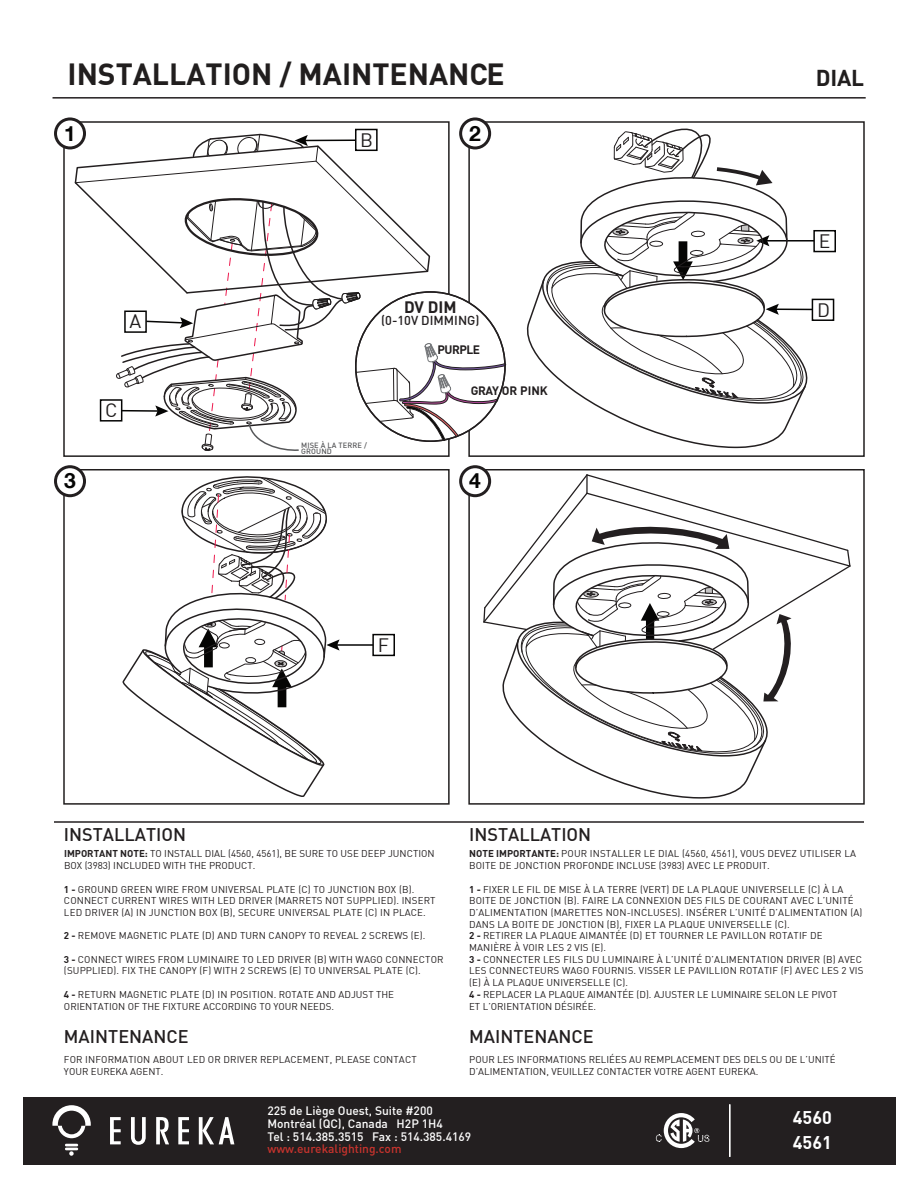
<style>
.page{position:relative;width:918px;height:1188px;background:#fff}
.page>*{position:absolute;margin:0;border:0;box-sizing:border-box;transform-origin:0 0}
.t1{font:700 30px "DIN";color:#211e1e}
.t2{font:700 22.5px "DIN";color:#211e1e}
.t3{font:700 21px "Helvetica 75";color:#050504}
.t4{font:19.05px "DIN";color:#211e1e}
.t5{font:500 18px "DIN";color:#231f20}
.t6{font:700 18px/24.3px "DIN";color:#fff}
.t7{font:700 16.2px "DIN";color:#231f20}
.t8{font:500 12.75px "DIN";color:#231f20}
.t9{font:500 12px/12.8px "DIN";color:#fff}
.t10{font:500 12px "DIN";color:#c7332d}
.t11{font:700 12px "DIN";color:#231f20}
.t12{font:700 12px "DIN";letter-spacing:-.04em;color:#231f20}
.t13{font:9.75px/11.7px "DIN";letter-spacing:.015em;color:#231f20}
.t14{font:500 7.5px/6px "DIN";letter-spacing:.015em;color:#57585a}
.s1{font-weight:700}
</style>
<div class="page">
<div style="left:23px;top:1097px;width:872px;height:67px;background:#231f20"></div>
<svg style="left:110px;top:1117px;width:11px;height:27px"></svg>
<svg style="left:178px;top:1117px;width:11px;height:27px"></svg>
<svg style="left:156px;top:1117px;width:13px;height:27px"></svg>
<svg style="left:131px;top:1117px;width:15px;height:28px"></svg>
<svg style="left:199px;top:1117px;width:35px;height:27px"></svg>
<svg style="left:52px;top:1105px;width:39px;height:33px"></svg>
<svg style="left:65px;top:1144px;width:13px;height:12px"></svg>
<hr style="left:729px;top:1104px;width:2px;height:53px;background:#fff">
<svg style="left:656px;top:1113px;width:54px;height:35px"></svg>
<hr style="left:53px;top:97px;width:813px;height:2px;background:#231f20">
<hr style="left:54px;top:821px;width:810px;height:2px;background:#231f20">
<div style="left:812px;top:299px;width:22px;height:22px;border:2px solid #050504"></div>
<hr style="left:335px;top:644px;width:38px;height:2px;background:#050504">
<div style="left:372px;top:634px;width:23px;height:22px;border:2px solid #050504"></div>
<div style="left:813px;top:230px;width:23px;height:22px;border:2px solid #050504"></div>
<svg style="left:580px;top:97px;width:208px;height:101px"></svg>
<svg style="left:526px;top:288px;width:269px;height:160px"></svg>
<svg style="left:540px;top:198px;width:289px;height:212px"></svg>
<svg style="left:613px;top:113px;width:160px;height:72px"></svg>
<svg style="left:122px;top:476px;width:218px;height:321px"></svg>
<svg style="left:552px;top:362px;width:198px;height:87px"></svg>
<div style="left:468px;top:121px;width:397px;height:336px;border:2px solid #211e1e"></div>
<div style="left:63px;top:469px;width:387px;height:336px;border:2px solid #211e1e"></div>
<svg style="left:54px;top:465px;width:32px;height:32px"></svg>
<svg style="left:459px;top:465px;width:393px;height:334px"></svg>
<svg style="left:54px;top:117px;width:452px;height:335px"></svg>
<h1 class="t1" style="left:68px;top:58px;width:439px">INSTALLATION / MAINTENANCE</h1>
<h3 class="t3" style="left:64px;top:126px;width:13px">1</h3>
<h3 class="t3" style="left:469px;top:126px;width:13px">2</h3>
<h3 class="t4" style="left:360px;top:130px;width:14px">B</h3>
<h3 class="t4" style="left:130px;top:312px;width:13px">A</h3>
<h3 class="t4" style="left:105px;top:400px;width:14px">C</h3>
<h3 class="t7" style="left:404px;top:298px;width:54px">DV DIM</h3>
<h3 class="t8" style="left:381px;top:313px;width:100px">(0-10V DIMMING)</h3>
<p class="t12" style="left:437px;top:344px;width:44px">PURPLE</p>
<p class="t11" style="left:471px;top:384px;width:79px">GRAY OR PINK</p>
<p class="t14" style="left:301px;top:442px;width:67px">MISE À LA TERRE /<br>GROUND</p>
<h3 class="t3" style="left:64px;top:473px;width:13px">3</h3>
<h3 class="t3" style="left:469px;top:473px;width:13px">4</h3>
<h3 class="t5" style="left:64px;top:825px;width:124px">INSTALLATION</h3>
<h3 class="t4" style="left:378px;top:635px;width:13px">F</h3>
<h3 class="t5" style="left:469px;top:825px;width:124px">INSTALLATION</h3>
<h2 class="t2" style="left:816px;top:66px;width:50px">DIAL</h2>
<h3 class="t4" style="left:819px;top:231px;width:13px">E</h3>
<h3 class="t4" style="left:817px;top:300px;width:15px">D</h3>
<p class="t13" style="left:64px;top:848px;width:372px"><span class="s1">IMPORTANT NOTE:</span> TO INSTALL DIAL (4560, 4561), BE SURE TO USE DEEP JUNCTION<br>BOX (3983) INCLUDED WITH THE PRODUCT.</p>
<p class="t13" style="left:64px;top:884px;width:373px"><span class="s1">1 -</span> GROUND GREEN WIRE FROM UNIVERSAL PLATE (C) TO JUNCTION BOX (B).<br>CONNECT CURRENT WIRES WITH LED DRIVER (MARRETS NOT SUPPLIED). INSERT<br>LED DRIVER (A) IN JUNCTION BOX (B), SECURE UNIVERSAL PLATE (C) IN PLACE.</p>
<p class="t13" style="left:64px;top:930px;width:363px"><span class="s1">2 -</span> REMOVE MAGNETIC PLATE (D) AND TURN CANOPY TO REVEAL 2 SCREWS (E).</p>
<p class="t13" style="left:64px;top:954px;width:381px"><span class="s1">3 -</span> CONNECT WIRES FROM LUMINAIRE TO LED DRIVER (B) WITH WAGO CONNECTOR (SUPPLIED). FIX THE CANOPY (F) WITH 2 SCREWS (E) TO UNIVERSAL PLATE (C).</p>
<p class="t13" style="left:64px;top:989px;width:332px"><span class="s1">4 -</span> RETURN MAGNETIC PLATE (D) IN POSITION. ROTATE AND ADJUST THE<br>ORIENTATION OF THE FIXTURE ACCORDING TO YOUR NEEDS.</p>
<p class="t13" style="left:469px;top:848px;width:388px"><span class="s1">NOTE IMPORTANTE:</span> POUR INSTALLER LE DIAL (4560, 4561), VOUS DEVEZ UTILISER LA<br>BOITE DE JONCTION PROFONDE INCLUSE (3983) AVEC LE PRODUIT.</p>
<p class="t13" style="left:469px;top:884px;width:396px"><span class="s1">1 -</span> FIXER LE FIL DE MISE À LA TERRE (VERT) DE LA PLAQUE UNIVERSELLE (C) À LA BOITE DE JONCTION (B). FAIRE LA CONNEXION DES FILS DE COURANT AVEC L’UNITÉ D’ALIMENTATION (MARETTES NON-INCLUSES). INSÉRER L’UNITÉ D’ALIMENTATION (A)<br>DANS LA BOITE DE JONCTION (B), FIXER LA PLAQUE UNIVERSELLE (C).<br><span class="s1">2 -</span> RETIRER LA PLAQUE AIMANTÉE (D) ET TOURNER LE PAVILLON ROTATIF DE MANIÈRE À VOIR LES 2 VIS (E).<br><span class="s1">3 -</span> CONNECTER LES FILS DU LUMINAIRE À L’UNITÉ D’ALIMENTATION DRIVER (B) AVEC LES CONNECTEURS WAGO FOURNIS. VISSER LE PAVILLION ROTATIF (F) AVEC LES 2 VIS (E) À LA PLAQUE UNIVERSELLE (C).<br><span class="s1">4 -</span> REPLACER LA PLAQUE AIMANTÉE (D). AJUSTER LE LUMINAIRE SELON LE PIVOT<br>ET L’ORIENTATION DÉSIRÉE.</p>
<h3 class="t5" style="left:64px;top:1027px;width:126px">MAINTENANCE</h3>
<h3 class="t5" style="left:469px;top:1027px;width:126px">MAINTENANCE</h3>
<p class="t13" style="left:64px;top:1054px;width:354px">FOR INFORMATION ABOUT LED OR DRIVER REPLACEMENT, PLEASE CONTACT<br>YOUR EUREKA AGENT.</p>
<p class="t13" style="left:469px;top:1054px;width:368px">POUR LES INFORMATIONS RELIÉES AU REMPLACEMENT DES DELS OU DE L’UNITÉ<br>D’ALIMENTATION, VEUILLEZ CONTACTER VOTRE AGENT EUREKA.</p>
<p class="t9" style="left:267px;top:1105px;width:205px">225 de Liège Ouest, Suite #200<br>Montréal (QC), Canada H2P 1H4<br>Tel : 514.385.3515 Fax : 514.385.4169</p>
<p class="t10" style="left:267px;top:1143px;width:136px">www.eurekalighting.com</p>
<h3 class="t6" style="left:793px;top:1106px;width:41px">4560<br>4561</h3>
</div>
